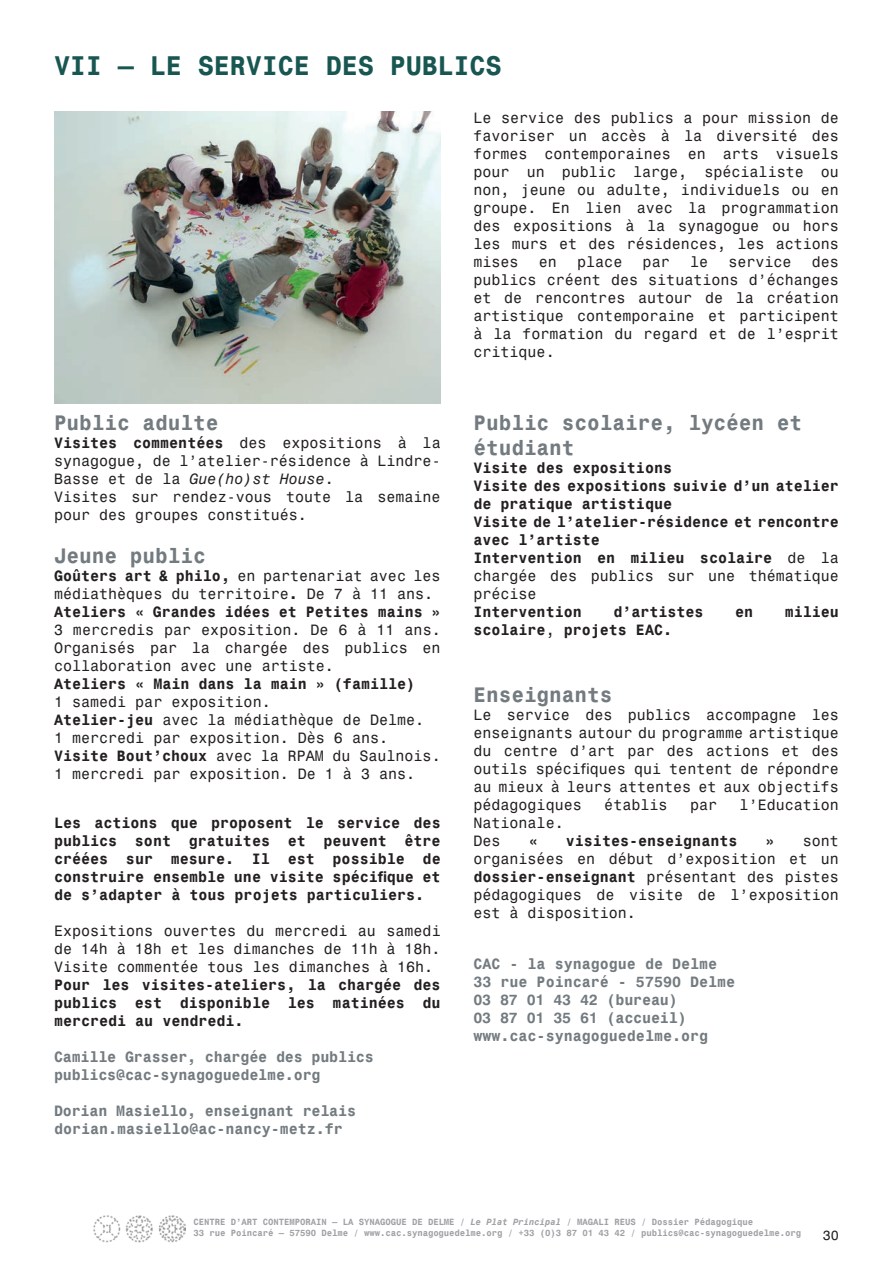
<style>
.page{position:relative;width:893px;height:1263px;background:#fff}
.page>*{position:absolute;margin:0;border:0;box-sizing:border-box;transform-origin:0 0}
.t1{font:700 27px "Monospace 821 BT";letter-spacing:-.01em;color:#185751}
.t2{font:700 21px/25.2px "Monospace 821 BT";color:#737b80}
.t3{font:15px/18px "Monospace 821 BT";color:#231f20;text-align:justify}
.t4{font:700 15px/18px "Monospace 821 BT";color:#231f20}
.t5{font:700 15px/18px "Monospace 821 BT";letter-spacing:-.01em;color:#737b80}
.t6{font:13.5px "Monospace 821 BT";color:#231f20}
.t7{font:700 9px/10.8px "Monospace 821 BT";letter-spacing:-.01em;color:#a0a1a5}
.s1{font-weight:700}
.s2{font-style:italic}
.s3{font-weight:400}
</style>
<div class="page">
<img style="left:93px;top:1215px;width:92px;height:27px">
<img style="left:54px;top:111px;width:387px;height:292px">
<h1 class="t1" style="left:54px;top:49px;width:449px">VII – LE SERVICE DES PUBLICS</h1>
<h2 class="t2" style="left:54px;top:410px;width:166px">Public adulte</h2>
<p class="t3" style="left:54px;top:434px;width:388px;text-align:left"><span class="s1">Visites commentées</span> des expositions à la synagogue, de l’atelier-résidence à Lindre-Basse et de la <span class="s2">Gue(ho)st House</span>.<br>Visites sur rendez-vous toute la semaine pour des groupes constitués.</p>
<h2 class="t2" style="left:54px;top:543px;width:153px">Jeune public</h2>
<p class="t4" style="left:54px;top:567px;width:388px">Goûters art &amp; philo, <span class="s3">en partenariat avec les médiathèques du territoire</span>. <span class="s3">De 7 à 11 ans.<br></span>Ateliers « Grandes idées et Petites mains »</p>
<p class="t3" style="left:54px;top:621px;width:388px">3 mercredis par exposition. De 6 à 11 ans.<br>Organisés par la chargée des publics en collaboration avec une artiste.</p>
<p class="t4" style="left:54px;top:675px;width:363px">Ateliers « Main dans la main » (famille)</p>
<p class="t3" style="left:54px;top:693px;width:388px;text-align:left">1 samedi par exposition.<br><span class="s1">Atelier-jeu</span> avec la médiathèque de Delme.<br>1 mercredi par exposition. Dès 6 ans.<br><span class="s1">Visite Bout’choux</span> avec la RPAM du Saulnois.<br>1 mercredi par exposition. De 1 à 3 ans.</p>
<p class="t4" style="left:54px;top:813px;width:388px;text-align:justify">Les actions que proposent le service des publics sont gratuites et peuvent être créées sur mesure. Il est possible de construire ensemble une visite spécifique et de s’adapter à tous projets particuliers.</p>
<p class="t3" style="left:54px;top:921px;width:388px">Expositions ouvertes du mercredi au samedi de 14h à 18h et les dimanches de 11h à 18h.<br>Visite commentée tous les dimanches à 16h.</p>
<p class="t4" style="left:54px;top:975px;width:388px;text-align:justify">Pour les visites-ateliers, la chargée des publics est disponible les matinées du mercredi au vendredi.</p>
<p class="t5" style="left:54px;top:1047px;width:321px">Camille Grasser, chargée des publics publics@cac-synagoguedelme.org</p>
<p class="t5" style="left:54px;top:1101px;width:304px">Dorian Masiello, enseignant relais dorian.masiello@ac-nancy-metz.fr</p>
<p class="t3" style="left:473px;top:108px;width:367px">Le service des publics a pour mission de favoriser un accès à la diversité des formes contemporaines en arts visuels pour un public large, spécialiste ou non, jeune ou adulte, individuels ou en groupe. En lien avec la programmation des expositions à la synagogue ou hors les murs et des résidences, les actions mises</p>
<p class="t3" style="left:473px;top:252px;width:367px;text-indent:338px">des publics créent des situations d’échanges et de rencontres autour de la création artistique contemporaine et participent à la formation du regard et de l’esprit critique.</p>
<p class="t3" style="left:539px;top:252px;width:20px">en</p>
<p class="t3" style="left:577px;top:252px;width:47px">place</p>
<p class="t3" style="left:643px;top:252px;width:29px">par</p>
<p class="t3" style="left:690px;top:252px;width:20px">le</p>
<p class="t3" style="left:728px;top:252px;width:65px">service</p>
<h2 class="t2" style="left:473px;top:410px;width:330px">Public scolaire, lycéen et étudiant</h2>
<p class="t4" style="left:473px;top:459px;width:367px">Visite des expositions<br>Visite des expositions suivie d’un atelier de pratique artistique<br>Visite de l’atelier-résidence et rencontre avec l’artiste<br>Intervention en milieu scolaire <span class="s3">de la chargée des publics sur une thématique précise</span></p>
<p class="t4" style="left:473px;top:603px;width:110px">Intervention</p>
<p class="t4" style="left:613px;top:603px;width:92px">d’artistes</p>
<p class="t4" style="left:735px;top:603px;width:20px">en</p>
<p class="t4" style="left:785px;top:603px;width:56px">milieu</p>
<p class="t4" style="left:473px;top:621px;width:200px">scolaire<span class="s3">,</span> projets EAC.</p>
<h2 class="t2" style="left:473px;top:682px;width:141px">Enseignants</h2>
<p class="t3" style="left:473px;top:706px;width:367px">Le service des publics accompagne les enseignants autour du programme artistique du centre d’art par des actions et des outils spécifiques qui tentent de répondre au mieux à leurs attentes et aux objectifs pédagogiques</p>
<p class="t3" style="left:604px;top:796px;width:65px">établis</p>
<p class="t3" style="left:690px;top:796px;width:29px">par</p>
<p class="t3" style="left:740px;top:796px;width:101px">l’Education</p>
<p class="t3" style="left:473px;top:814px;width:92px">Nationale.<br>Des</p>
<p class="t4" style="left:529px;top:832px;width:11px">«</p>
<p class="t4" style="left:566px;top:832px;width:173px">visites-enseignants</p>
<p class="t3" style="left:473px;top:832px;width:367px;text-indent:292px"><span class="s1">»</span> sont organisées en début d’exposition et un <span class="s1">dossier-enseignant</span> présentant des pistes pédagogiques de visite de l’exposition est à disposition.</p>
<p class="t5" style="left:473px;top:955px;width:263px">CAC - la synagogue de Delme<br>33 rue Poincaré - 57590 Delme<br>03 87 01 43 42 (bureau)<br>03 87 01 35 61 (accueil) www.cac-synagoguedelme.org</p>
<p class="t7" style="left:194px;top:1216px;width:609px">CENTRE D’ART CONTEMPORAIN – LA SYNAGOGUE DE DELME / <span class="s2">Le Plat Principal</span> / MAGALI REUS / Dossier Pédagogique<br>33 rue Poincaré – 57590 Delme / www.cac.synagoguedelme.org / +33 (0)3 87 01 43 42 / publics@cac-synagoguedelme.org</p>
<p class="t6" style="left:823px;top:1227px;width:18px">30</p>
</div>
